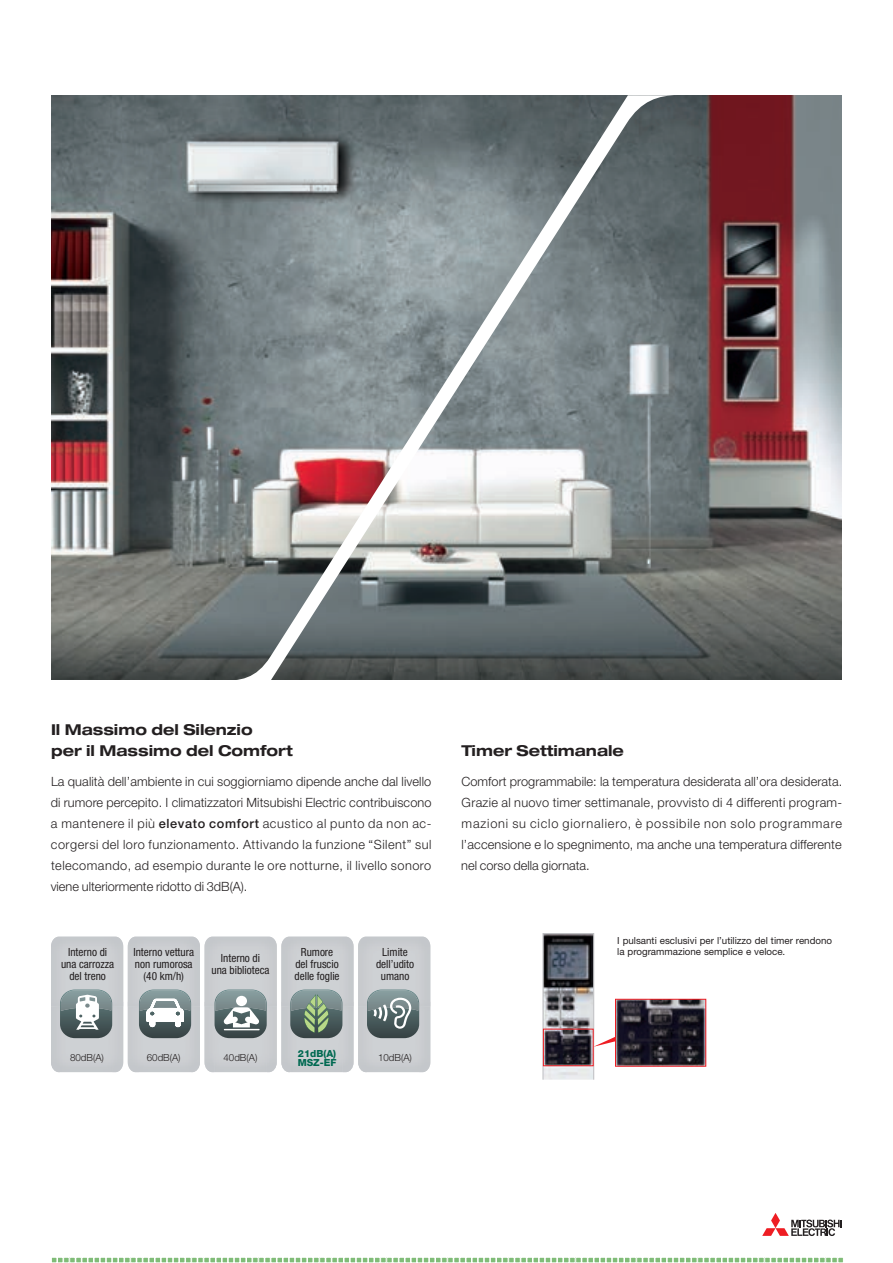
<style>
.page{position:relative;width:893px;height:1263px;background:#fff}
.page>*{position:absolute;margin:0;border:0;box-sizing:border-box;transform-origin:0 0}
.t1{font:700 expanded 15px/21px "Helvetica Neue";color:#231f20}
.t2{font:300 12.75px/21px "Helvetica Neue";letter-spacing:.01em;color:#231f20;text-align:justify}
.t3{font:condensed 11.25px/12px "Helvetica Neue";color:#231f20;text-align:center}
.t4{font:9.75px/11.7px "Helvetica Neue";color:#231f20}
.t5{font:300 9.75px "Helvetica Neue";color:#231f20}
.t6{font:800 9.75px/8.7px "Helvetica Neue";color:#006951}
.s1{font-weight:500}
</style>
<div class="page">
<img style="left:51px;top:96px;width:791px;height:584px">
<svg style="left:51px;top:937px;width:379px;height:135px;background:#bac0c2"></svg>
<svg style="left:51px;top:1257px;width:792px;height:6px"></svg>
<svg style="left:762px;top:1213px;width:80px;height:23px"></svg>
<svg style="left:221px;top:95px;width:457px;height:585px;background:#858b8d"></svg>
<img style="left:617px;top:1001px;width:87px;height:64px">
<div style="left:615px;top:999px;width:91px;height:68px;border:1px solid #ee1d23"></div>
<svg style="left:594px;top:1037px;width:21px;height:10px"></svg>
<img style="left:545px;top:935px;width:47px;height:143px">
<div style="left:543px;top:933px;width:51px;height:147px;border:1px solid #bcbdc0"></div>
<div style="left:543px;top:1029px;width:51px;height:37px;border:1px solid #ee1d23"></div>
<p class="t1" style="left:51px;top:719px;width:243px">Il Massimo del Silenzio<br>per il Massimo del Comfort</p>
<p class="t2" style="left:51px;top:770px;width:382px">La qualità dell’ambiente in cui soggiorniamo dipende anche dal livello di rumore percepito. I climatizzatori Mitsubishi Electric contribuiscono a mantenere il più <span class="s1">elevato comfort</span> acustico al punto da non ac&shy;corgersi del loro funzionamento. Attivando la funzione “Silent” sul telecomando, ad esempio durante le ore notturne, il livello sonoro viene ulteriormente ridotto di 3dB(A).</p>
<p class="t3" style="left:61px;top:946px;width:55px">Interno di una carrozza del treno</p>
<p class="t3" style="left:133px;top:946px;width:62px">Interno vettura non rumorosa (40 km/h)</p>
<p class="t3" style="left:211px;top:952px;width:60px">Interno di<br>una biblioteca</p>
<p class="t3" style="left:295px;top:946px;width:47px">Rumore del fruscio delle foglie</p>
<p class="t3" style="left:376px;top:946px;width:40px">Limite dell’udito umano</p>
<p class="t5" style="left:70px;top:1052px;width:35px">80dB(A)</p>
<p class="t5" style="left:147px;top:1052px;width:35px">60dB(A)</p>
<p class="t5" style="left:223px;top:1052px;width:35px">40dB(A)</p>
<p class="t6" style="left:298px;top:1049px;width:40px">21dB(A)<br>MSZ-EF</p>
<p class="t5" style="left:378px;top:1052px;width:35px">10dB(A)</p>
<p class="t1" style="left:461px;top:740px;width:164px">Timer Settimanale</p>
<p class="t2" style="left:461px;top:770px;width:382px">Comfort programmabile: la temperatura desiderata all’ora desiderata.<br>Grazie al nuovo timer settimanale, provvisto di 4 differenti program&shy;mazioni su ciclo giornaliero, è possibile non solo programmare l’accensione e lo spegnimento, ma anche una temperatura differente nel corso della giornata.</p>
<p class="t4" style="left:617px;top:934px;width:216px">I pulsanti esclusivi per l’utilizzo del timer rendono la programmazione semplice e veloce.</p>
</div>
